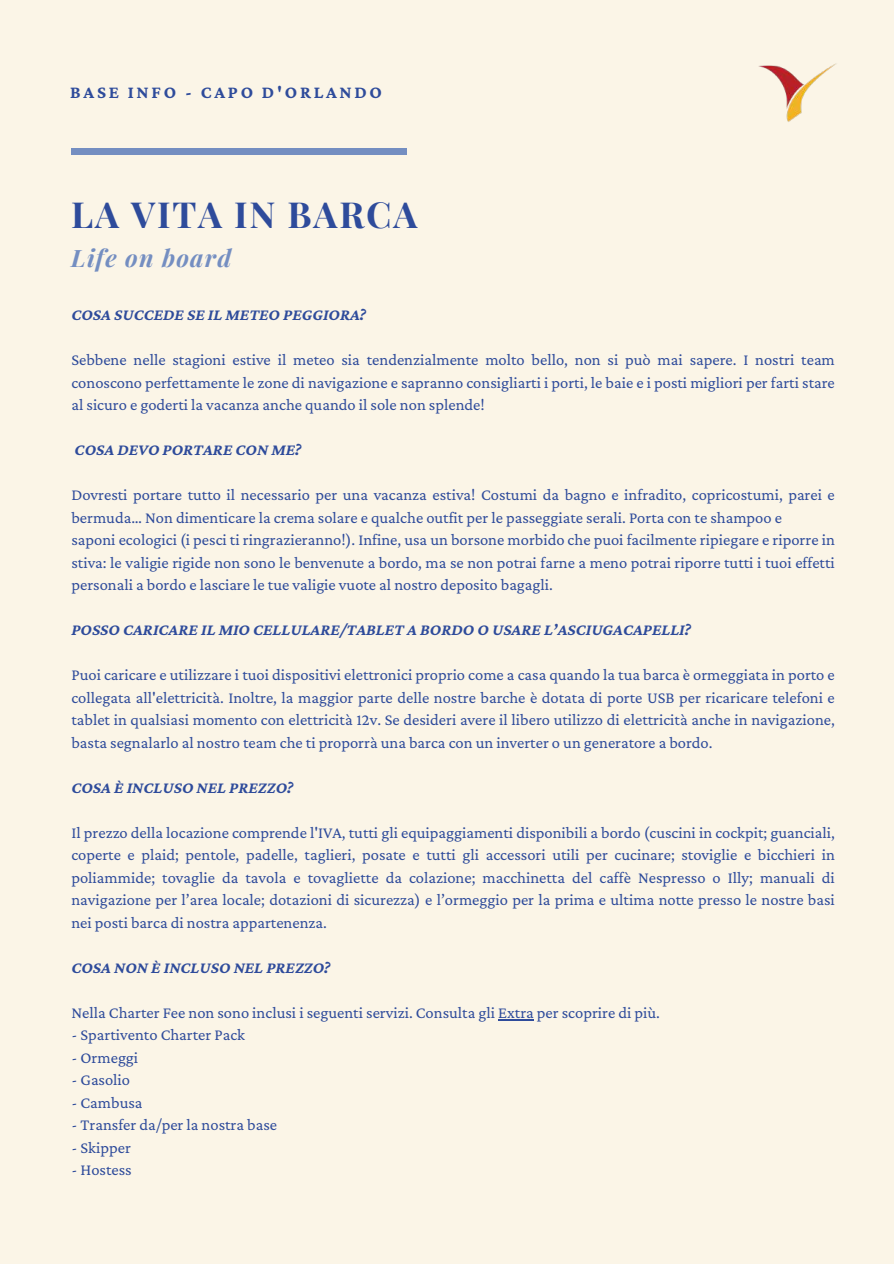
<style>
.page{position:relative;width:894px;height:1264px;background:#fff}
.page>*{position:absolute;margin:0;border:0;box-sizing:border-box;transform-origin:0 0}
.t1{font:700 36px "Playfair Display";letter-spacing:.05em;color:#2e4b9b}
.t2{font:italic 700 24px "Playfair Display";letter-spacing:.05em;color:#748ec1}
.t3{font:700 18px "Crimson Pro";letter-spacing:.15em;color:#2e4b9b}
.t4{font:16.5px/22.5px "Crimson Pro";color:#2e4b9b;text-align:justify}
.t5{font:italic 700 16.5px "Crimson Pro";color:#2e4b9b}
</style>
<div class="page">
<div style="left:0;top:0;width:893px;height:1263px;background:#fbf5e7"></div>
<div style="left:71px;top:149px;width:336px;height:5px;background:#748ec1"></div>
<hr style="left:498px;top:1019px;width:35px;height:1px;background:#2e4b9b">
<img style="left:758px;top:63px;width:78px;height:59px">
<p class="t3" style="left:70px;top:81px;width:313px">BASE INFO - CAPO D'ORLANDO</p>
<h1 class="t1" style="left:71px;top:189px;width:347px">LA VITA IN BARCA</h1>
<h2 class="t2" style="left:71px;top:241px;width:161px">Life on board</h2>
<p class="t5" style="left:71px;top:305px;width:296px">COSA SUCCEDE SE IL METEO PEGGIORA?</p>
<p class="t4" style="left:71px;top:348px;width:764px">Sebbene nelle stagioni estive il meteo sia tendenzialmente molto bello, non si può mai sapere. I nostri team conoscono perfettamente le zone di navigazione e sapranno consigliarti i porti, le baie e i posti migliori per farti stare al sicuro e goderti la vacanza anche quando il sole non splende!</p>
<p class="t5" style="left:75px;top:440px;width:228px">COSA DEVO PORTARE CON ME?</p>
<p class="t4" style="left:71px;top:483px;width:764px;text-align:left">Dovresti portare tutto il necessario per una vacanza estiva! Costumi da bagno e infradito, copricostumi, parei e bermuda… Non dimenticare la crema solare e qualche outfit per le passeggiate serali. Porta con te shampoo e<br>saponi ecologici (i pesci ti ringrazieranno!). Infine, usa un borsone morbido che puoi facilmente ripiegare e riporre in stiva: le valigie rigide non sono le benvenute a bordo, ma se non potrai farne a meno potrai riporre tutti i tuoi effetti personali a bordo e lasciare le tue valigie vuote al nostro deposito bagagli.</p>
<p class="t5" style="left:71px;top:620px;width:620px">POSSO CARICARE IL MIO CELLULARE/TABLET A BORDO O USARE L’ASCIUGACAPELLI?</p>
<p class="t4" style="left:71px;top:663px;width:764px">Puoi caricare e utilizzare i tuoi dispositivi elettronici proprio come a casa quando la tua barca è ormeggiata in porto e collegata all'elettricità. Inoltre, la maggior parte delle nostre barche è dotata di porte USB per ricaricare telefoni e tablet in qualsiasi momento con elettricità 12v. Se desideri avere il libero utilizzo di elettricità anche in navigazione, basta segnalarlo al nostro team che ti proporrà una barca con un inverter o un generatore a bordo.</p>
<p class="t5" style="left:71px;top:778px;width:223px">COSA È INCLUSO NEL PREZZO?</p>
<p class="t4" style="left:71px;top:821px;width:764px">Il prezzo della locazione comprende l'IVA, tutti gli equipaggiamenti disponibili a bordo (cuscini in cockpit; guanciali, coperte e plaid; pentole, padelle, taglieri, posate e tutti gli accessori utili per cucinare; stoviglie e bicchieri in poliammide; tovaglie da tavola e tovagliette da colazione; macchinetta del caffè Nespresso o Illy; manuali di navigazione per l’area locale; dotazioni di sicurezza) e l’ormeggio per la prima e ultima notte presso le nostre basi nei posti barca di nostra appartenenza.</p>
<p class="t5" style="left:71px;top:958px;width:260px">COSA NON È INCLUSO NEL PREZZO?</p>
<p class="t4" style="left:71px;top:1001px;width:590px">Nella Charter Fee non sono inclusi i seguenti servizi. Consulta gli Extra per scoprire di più.</p>
<p class="t4" style="left:71px;top:1023px;width:175px">- Spartivento Charter Pack</p>
<p class="t4" style="left:71px;top:1046px;width:68px">- Ormeggi</p>
<p class="t4" style="left:71px;top:1068px;width:60px">- Gasolio</p>
<p class="t4" style="left:71px;top:1091px;width:73px">- Cambusa</p>
<p class="t4" style="left:71px;top:1113px;width:207px">- Transfer da/per la nostra base</p>
<p class="t4" style="left:71px;top:1136px;width:61px">- Skipper</p>
<p class="t4" style="left:71px;top:1158px;width:62px">- Hostess</p>
</div>
